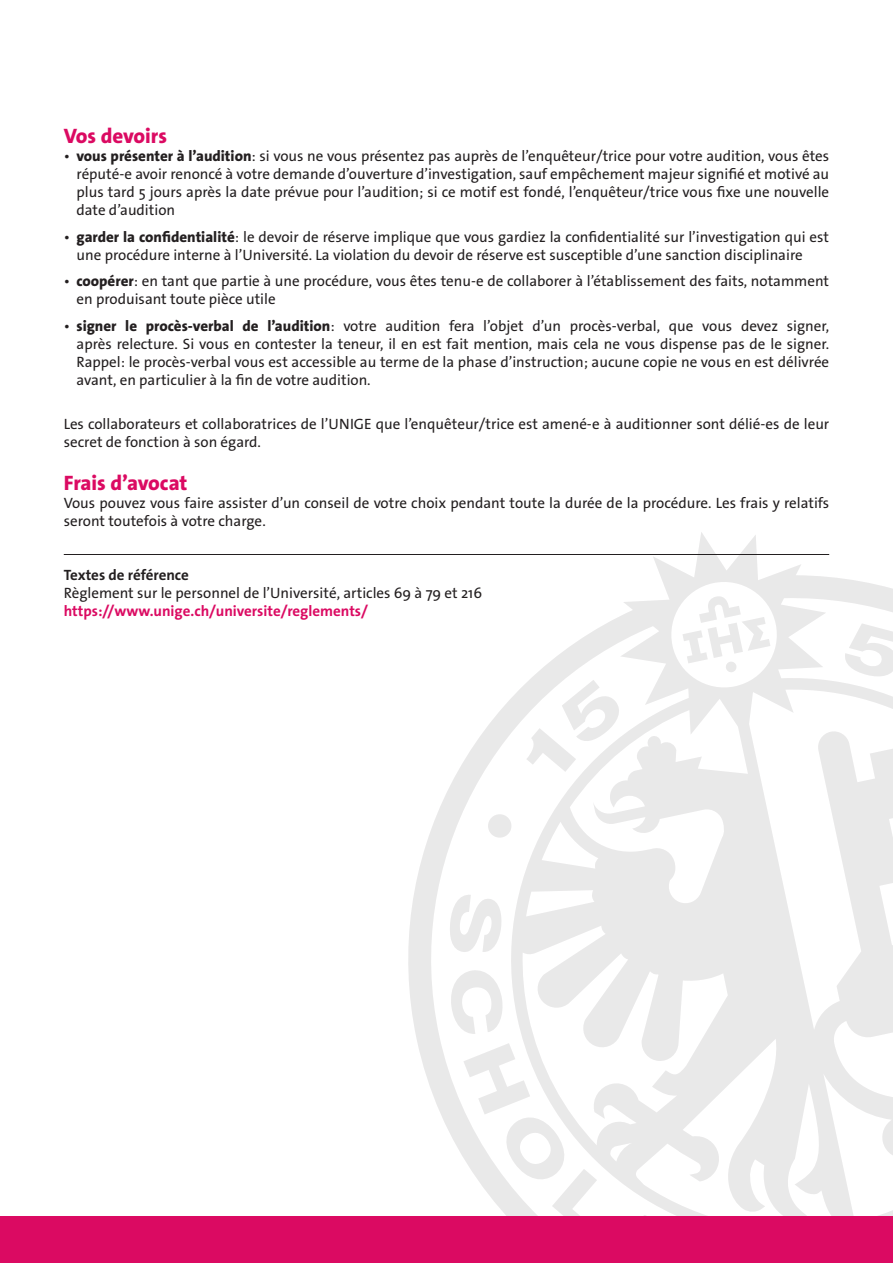
<style>
.page{position:relative;width:893px;height:1263px;background:#fff}
.page>*{position:absolute;margin:0;border:0;box-sizing:border-box;transform-origin:0 0}
.t1{font:800 21px "The Sans Os F";color:#db0a62}
.t2{font:15px/18px "The Sans Os F";color:#231f20}
.t3{font:700 15px "The Sans Os F";color:#db0a62}
.t4{font:700 15px "The Sans Os F";color:#231f20}
.s1{font-weight:800}
</style>
<div class="page">
<svg style="left:408px;top:532px;width:485px;height:684px"></svg>
<div style="left:0;top:1216px;width:893px;height:47px;background:#db0a62"></div>
<hr style="left:64px;top:554px;width:765px;height:1px;background:#231f20">
<p class="t1" style="left:64px;top:123px;width:105px">Vos devoirs</p>
<p class="t2" style="left:77px;top:147px;width:754px;text-align:justify;text-indent:-13px">• <span class="s1">vous présenter à l’audition</span>: si vous ne vous présentez pas auprès de l’enquêteur/trice pour votre audition, vous êtes réputé-e avoir renoncé à votre demande d’ouverture d’investigation, sauf empêchement majeur signifié et motivé au plus tard 5 jours après la date prévue pour l’audition; si ce motif est fondé, l’enquêteur/trice vous fixe une nouvelle date d’audition</p>
<p class="t2" style="left:77px;top:228px;width:754px;text-indent:-13px">• <span class="s1">garder la confidentialité</span>: le devoir de réserve implique que vous gardiez la confidentialité sur l’investigation qui est une procédure interne à l’Université. La violation du devoir de réserve est susceptible d’une sanction disciplinaire</p>
<p class="t2" style="left:77px;top:272px;width:754px;text-indent:-13px">• <span class="s1">coopérer</span>: en tant que partie à une procédure, vous êtes tenu-e de collaborer à l’établissement des faits, notamment en produisant toute pièce utile</p>
<p class="t2" style="left:77px;top:317px;width:754px;text-align:justify;text-indent:-13px">• <span class="s1">signer le procès-verbal de l’audition</span>: votre audition fera l’objet d’un procès-verbal, que vous devez signer, après relecture. Si vous en contester la teneur, il en est fait mention, mais cela ne vous dispense pas de le signer.<br>Rappel: le procès-verbal vous est accessible au terme de la phase d’instruction; aucune copie ne vous en est délivrée avant, en particulier à la fin de votre audition.</p>
<p class="t2" style="left:64px;top:415px;width:767px">Les collaborateurs et collaboratrices de l’UNIGE que l’enquêteur/trice est amené-e à auditionner sont délié-es de leur secret de fonction à son égard.</p>
<p class="t1" style="left:64px;top:470px;width:125px">Frais d’avocat</p>
<p class="t2" style="left:64px;top:494px;width:767px">Vous pouvez vous faire assister d’un conseil de votre choix pendant toute la durée de la procédure. Les frais y relatifs seront toutefois à votre charge.</p>
<p class="t4" style="left:64px;top:566px;width:127px">Textes de référence</p>
<p class="t2" style="left:64px;top:584px;width:420px">Règlement sur le personnel de l’Université, articles 69 à 79 et 216</p>
<p class="t3" style="left:64px;top:602px;width:306px">https://www.unige.ch/universite/reglements/</p>
</div>
